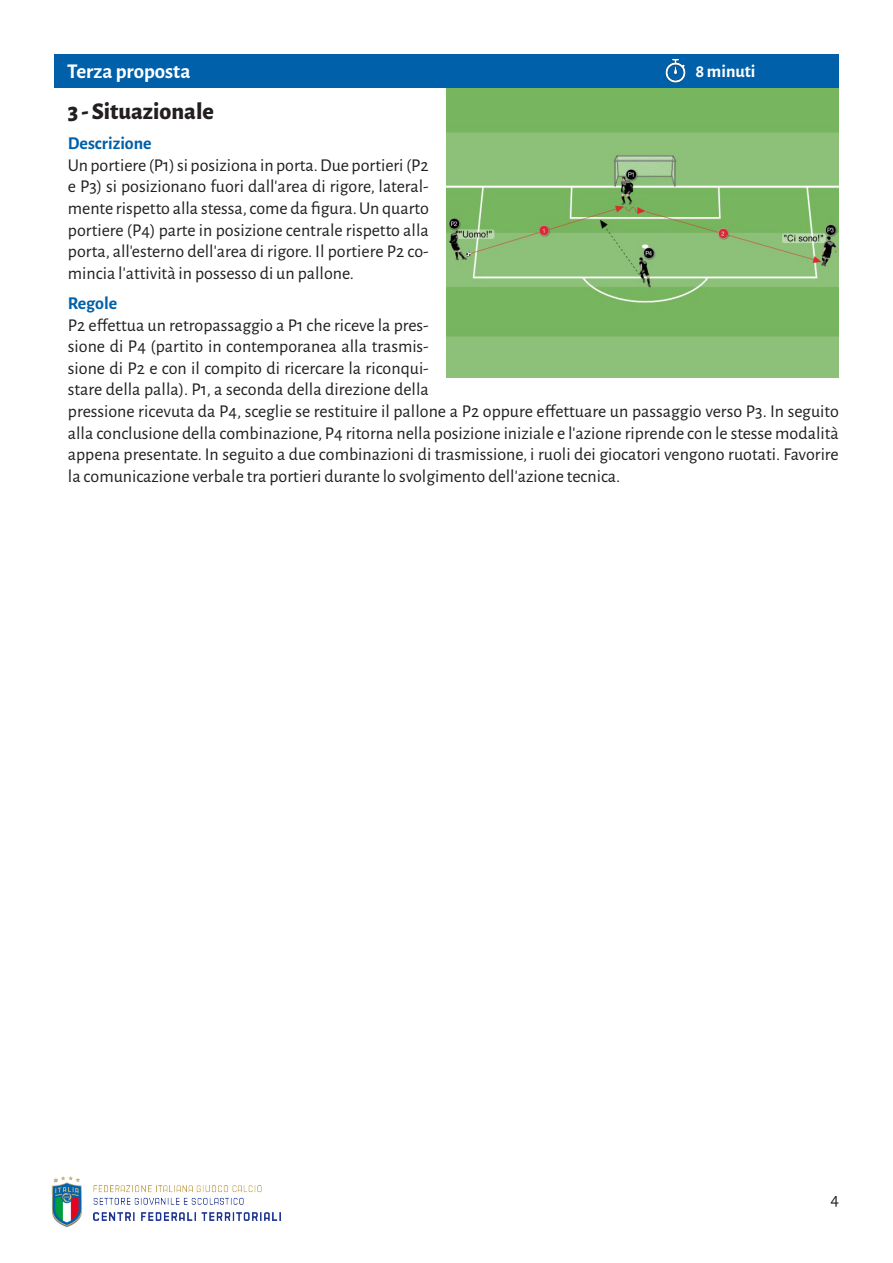
<style>
.page{position:relative;width:893px;height:1263px;background:#fff}
.page>*{position:absolute;margin:0;border:0;box-sizing:border-box;transform-origin:0 0}
.t1{font:800 24px "Alegreya Sans";color:#231f20}
.t2{font:700 21px "Alegreya Sans";color:#fff}
.t3{font:18px/21.6px "Alegreya Sans";color:#231f20;text-align:justify}
.t4{font:700 18px "Alegreya Sans";color:#0060a9}
.t5{font:700 18px "Alegreya Sans";color:#fff}
</style>
<div class="page">
<img style="left:93px;top:1185px;width:187px;height:36px">
<img style="left:51px;top:1176px;width:31px;height:51px">
<img style="left:446px;top:87px;width:393px;height:291px">
<div style="left:54px;top:54px;width:785px;height:33px;background:#0060a9"></div>
<img style="left:665px;top:59px;width:21px;height:23px">
<p class="t2" style="left:67px;top:56px;width:125px">Terza proposta</p>
<p class="t5" style="left:695px;top:58px;width:62px">8 minuti</p>
<p class="t1" style="left:68px;top:93px;width:148px">3 - Situazionale</p>
<p class="t4" style="left:68px;top:130px;width:85px">Descrizione</p>
<p class="t3" style="left:68px;top:153px;width:362px">Un portiere (P1) si posiziona in porta. Due portieri (P2 e P3) si posizionano fuori dall’area di rigore, lateral&shy;mente rispetto alla stessa, come da figura. Un quarto portiere (P4) parte in posizione centrale rispetto alla porta, all’esterno dell’area di rigore. Il portiere P2 co&shy;mincia l’attività in possesso di un pallone.</p>
<p class="t4" style="left:68px;top:290px;width:51px">Regole</p>
<p class="t3" style="left:68px;top:313px;width:772px;text-align:left">P2 effettua un retropassaggio a P1 che riceve la pres-<br>sione di P4 (partito in contemporanea alla trasmis-<br>sione di P2 e con il compito di ricercare la riconqui-<br>stare della palla). P1, a seconda della direzione della<br>pressione ricevuta da P4, sceglie se restituire il pallone a P2 oppure effettuare un passaggio verso P3. In seguito alla conclusione della combinazione, P4 ritorna nella posizione iniziale e l’azione riprende con le stesse modalità appena presentate. In seguito a due combinazioni di trasmissione, i ruoli dei giocatori vengono ruotati. Favorire la comunicazione verbale tra portieri durante lo svolgimento dell’azione tecnica.</p>
<p class="t3" style="left:830px;top:1188px;width:10px">4</p>
</div>
